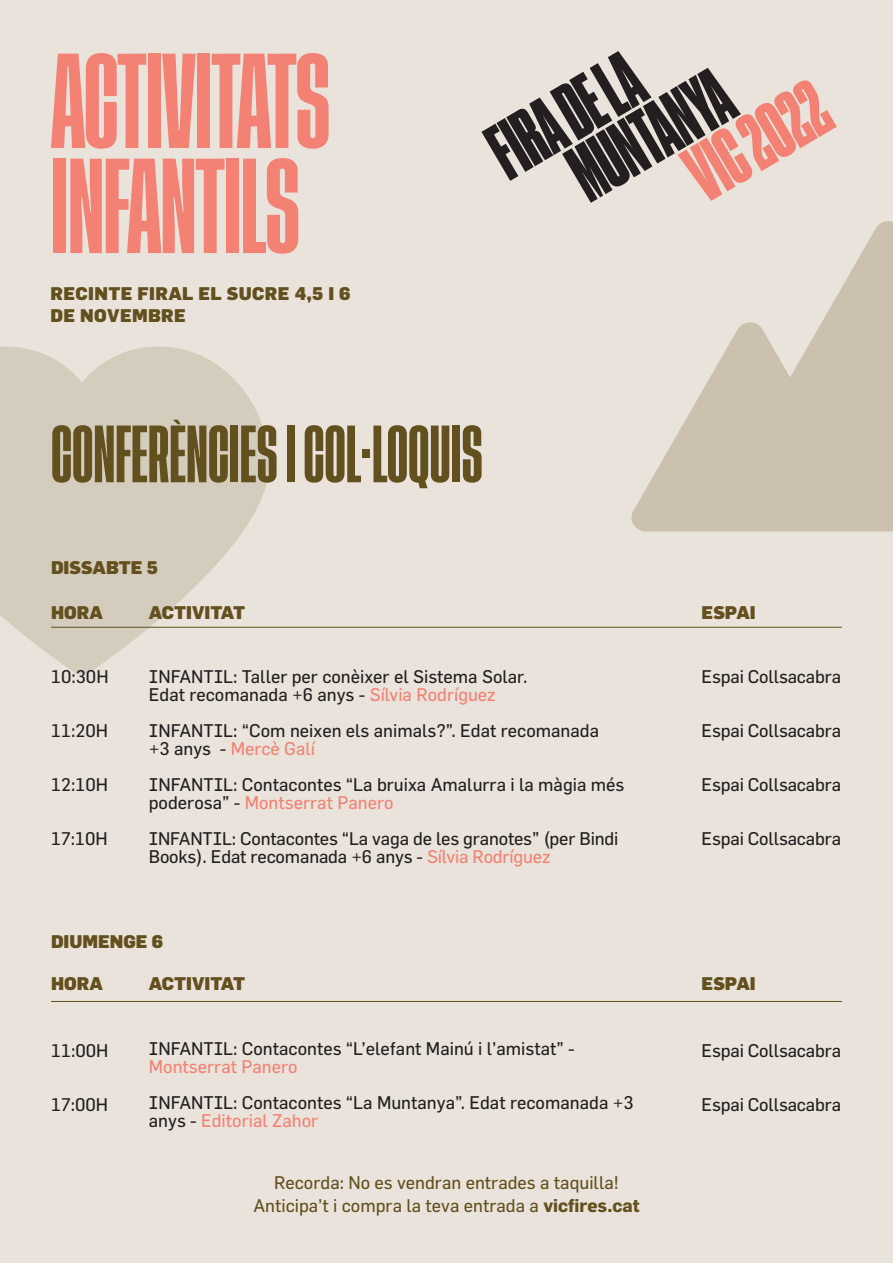
<style>
.page{position:relative;width:893px;height:1263px;background:#e9e3db}
.page>*{position:absolute;margin:0;border:0;box-sizing:border-box;transform-origin:0 0}
.t1{font:700 99.9px/105px "Tusker Grotesk 3700";letter-spacing:-.01em;color:#f48274}
.t2{font:700 60px "Tusker Grotesk 3700";color:#62501e}
.t3{font:18px/18px "Flama";color:#231f20}
.t4{font:18px/22.5px "Flama";color:#63501e;text-align:center}
.t5{font:900 18px "Flama";color:#63501e}
.t6{font:900 18px/22.5px "Flama";letter-spacing:.02em;color:#62501e}
.t7{font:18px "Flama";color:#f48274}
.s1{color:#f48274}
.s2{font-weight:700}
</style>
<div class="page">
<svg style="left:0;top:347px;width:269px;height:327px;fill:#d4ccbc"></svg>
<svg style="left:631px;top:221px;width:262px;height:310px;fill:#ccc1af"></svg>
<hr style="left:51px;top:627px;width:791px;height:1px;background:#63501e">
<hr style="left:51px;top:1001px;width:791px;height:1px;background:#63501e">
<svg style="left:481px;top:51px;width:356px;height:152px"></svg>
<h1 class="t1" style="left:51px;top:55px;width:281px">ACTIVITATS<br>INFANTILS</h1>
<p class="t6" style="left:51px;top:282px;width:301px">RECINTE FIRAL EL SUCRE 4,5 I 6<br>DE NOVEMBRE</p>
<h2 class="t2" style="left:51px;top:419px;width:433px">CONFERÈNCIES I COL·LOQUIS</h2>
<p class="t5" style="left:51px;top:556px;width:108px">DISSABTE 5</p>
<p class="t5" style="left:51px;top:601px;width:53px">HORA</p>
<p class="t3" style="left:51px;top:667px;width:59px">10:30H</p>
<p class="t3" style="left:51px;top:721px;width:58px">11:20H</p>
<p class="t3" style="left:51px;top:775px;width:58px">12:10H</p>
<p class="t3" style="left:51px;top:829px;width:58px">17:10H</p>
<p class="t5" style="left:149px;top:601px;width:98px">ACTIVITAT</p>
<p class="t3" style="left:149px;top:667px;width:380px">INFANTIL: Taller per conèixer el Sistema Solar.<br>Edat recomanada +6 anys - <span class="s1">Sílvia Rodríguez</span></p>
<p class="t3" style="left:149px;top:721px;width:452px">INFANTIL: “Com neixen els animals?”. Edat recomanada +3 anys - <span class="s1">Mercè Galí</span></p>
<p class="t3" style="left:149px;top:775px;width:477px">INFANTIL: Contacontes “La bruixa Amalurra i la màgia més poderosa” - <span class="s1">Montserrat Panero</span></p>
<p class="t3" style="left:149px;top:829px;width:471px">INFANTIL: Contacontes “La vaga de les granotes” (per Bindi<br>Books). Edat recomanada +6 anys - <span class="s1">Sílvia Rodríguez</span></p>
<p class="t5" style="left:51px;top:930px;width:114px">DIUMENGE 6</p>
<p class="t5" style="left:51px;top:972px;width:53px">HORA</p>
<p class="t3" style="left:51px;top:1041px;width:59px">11:00H</p>
<p class="t3" style="left:51px;top:1095px;width:59px">17:00H</p>
<p class="t5" style="left:149px;top:972px;width:98px">ACTIVITAT</p>
<p class="t3" style="left:149px;top:1039px;width:427px">INFANTIL: Contacontes “L’elefant Mainú i l’amistat” -</p>
<p class="t7" style="left:149px;top:1055px;width:150px">Montserrat Panero</p>
<p class="t3" style="left:149px;top:1093px;width:486px">INFANTIL: Contacontes “La Muntanya”. Edat recomanada +3 anys - <span class="s1">Editorial Zahor</span></p>
<p class="t4" style="left:253px;top:1171px;width:388px">Recorda: No es vendran entrades a taquilla!<br>Anticipa’t i compra la teva entrada a <span class="s2">vicfires.cat</span></p>
<p class="t5" style="left:702px;top:601px;width:56px">ESPAI</p>
<p class="t3" style="left:702px;top:667px;width:141px">Espai Collsacabra</p>
<p class="t3" style="left:702px;top:721px;width:141px">Espai Collsacabra</p>
<p class="t3" style="left:702px;top:775px;width:141px">Espai Collsacabra</p>
<p class="t3" style="left:702px;top:829px;width:141px">Espai Collsacabra</p>
<p class="t5" style="left:702px;top:972px;width:56px">ESPAI</p>
<p class="t3" style="left:702px;top:1041px;width:141px">Espai Collsacabra</p>
<p class="t3" style="left:702px;top:1095px;width:141px">Espai Collsacabra</p>
</div>
